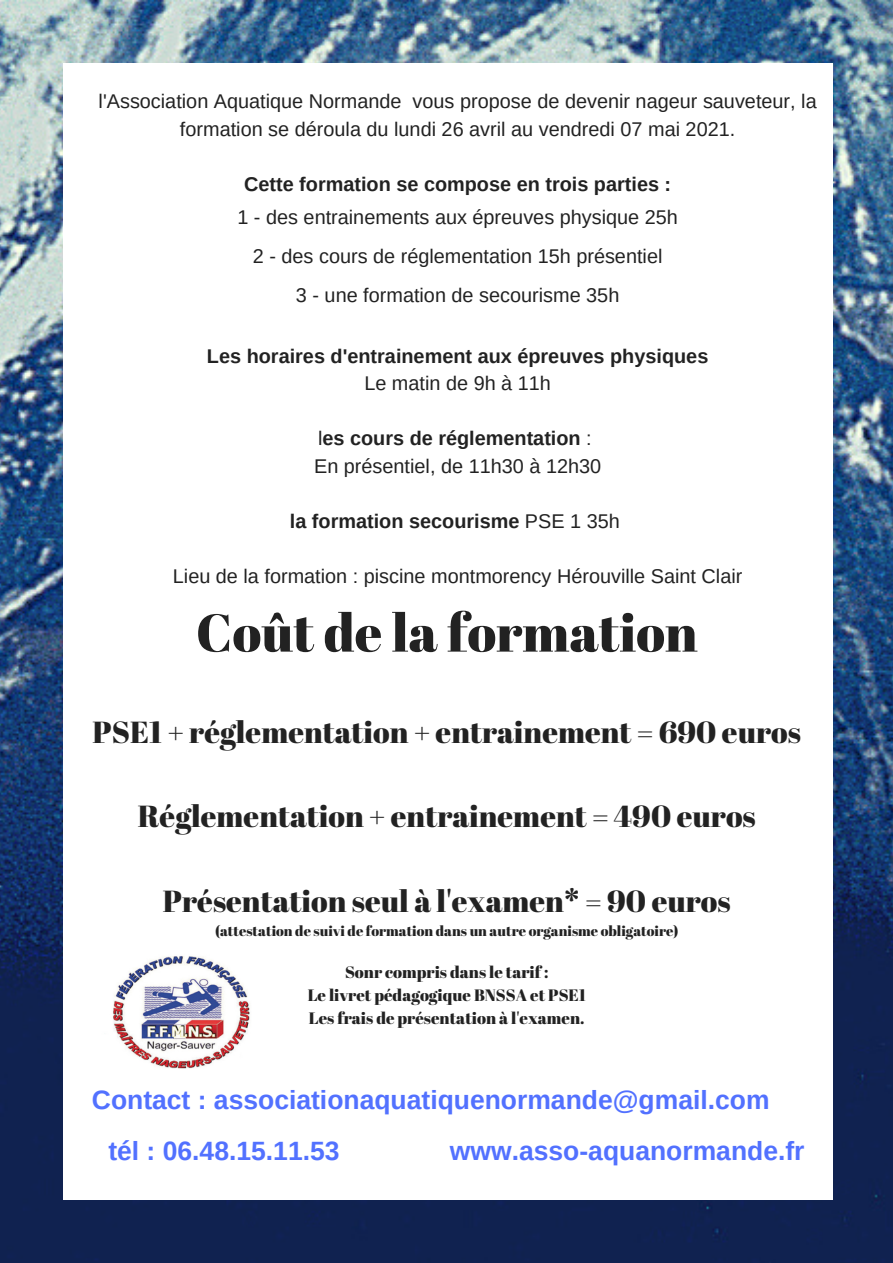
<style>
.page{position:relative;width:893px;height:1263px;background:#fff}
.page>*{position:absolute;margin:0;border:0;box-sizing:border-box;transform-origin:0 0}
.t1{font:52.95px "Abril Fatface";color:#222}
.t2{font:30.45px "Abril Fatface";color:#222}
.t3{font:700 26.47px "Arimo";color:#5271ff}
.t4{font:19.88px/27.6px "Arimo";color:#222;text-align:center}
.t5{font:700 19.88px "Arimo";color:#222}
.t6{font:16.5px "Abril Fatface";color:#222}
.t7{font:14.25px "Abril Fatface";color:#222}
.s1{font-weight:400}
</style>
<div class="page">
<img style="left:0;top:0;width:893px;height:1263px">
<div style="left:63px;top:63px;width:769px;height:1137px;background:#fff"></div>
<img style="left:113px;top:956px;width:137px;height:113px">
<p class="t4" style="left:99px;top:87px;width:719px">l'Association Aquatique Normande vous propose de devenir nageur sauveteur, la formation se déroula du lundi 26 avril au vendredi 07 mai 2021.</p>
<p class="t5" style="left:244px;top:173px;width:428px">Cette formation se compose en trois parties :</p>
<p class="t4" style="left:237px;top:203px;width:442px">1 - des entrainements aux épreuves physique 25h</p>
<p class="t4" style="left:253px;top:242px;width:411px">2 - des cours de réglementation 15h présentiel</p>
<p class="t4" style="left:296px;top:281px;width:325px">3 - une formation de secourisme 35h</p>
<p class="t5" style="left:207px;top:345px;width:503px">Les horaires d'entrainement aux épreuves physiques</p>
<p class="t4" style="left:364px;top:369px;width:188px">Le matin de 9h à 11h</p>
<p class="t5" style="left:318px;top:427px;width:275px"><span class="s1">l</span>es cours de réglementation <span class="s1">:</span></p>
<p class="t4" style="left:314px;top:452px;width:289px">En présentiel, de 11h30 à 12h30</p>
<p class="t5" style="left:290px;top:510px;width:331px">la formation secourisme <span class="s1">PSE 1 35h</span></p>
<p class="t4" style="left:173px;top:562px;width:571px">Lieu de la formation : piscine montmorency Hérouville Saint Clair</p>
<p class="t1" style="left:196px;top:595px;width:503px">Coût de la formation</p>
<p class="t2" style="left:93px;top:710px;width:710px">PSE1 + réglementation + entrainement = 690 euros</p>
<p class="t2" style="left:138px;top:795px;width:619px">Réglementation + entrainement = 490 euros</p>
<p class="t2" style="left:163px;top:879px;width:569px">Présentation seul à l'examen* = 90 euros</p>
<p class="t7" style="left:215px;top:921px;width:465px">(attestation de suivi de formation dans un autre organisme obligatoire)</p>
<p class="t6" style="left:345px;top:960px;width:205px">Sonr compris dans le tarif :</p>
<p class="t6" style="left:308px;top:984px;width:280px">Le livret pédagogique BNSSA et PSE1</p>
<p class="t6" style="left:309px;top:1007px;width:277px">Les frais de présentation à l'examen.</p>
<p class="t3" style="left:92px;top:1085px;width:679px">Contact : associationaquatiquenormande@gmail.com</p>
<p class="t3" style="left:108px;top:1136px;width:233px">tél : 06.48.15.11.53</p>
<p class="t3" style="left:450px;top:1136px;width:356px">www.asso-aquanormande.fr</p>
</div>
